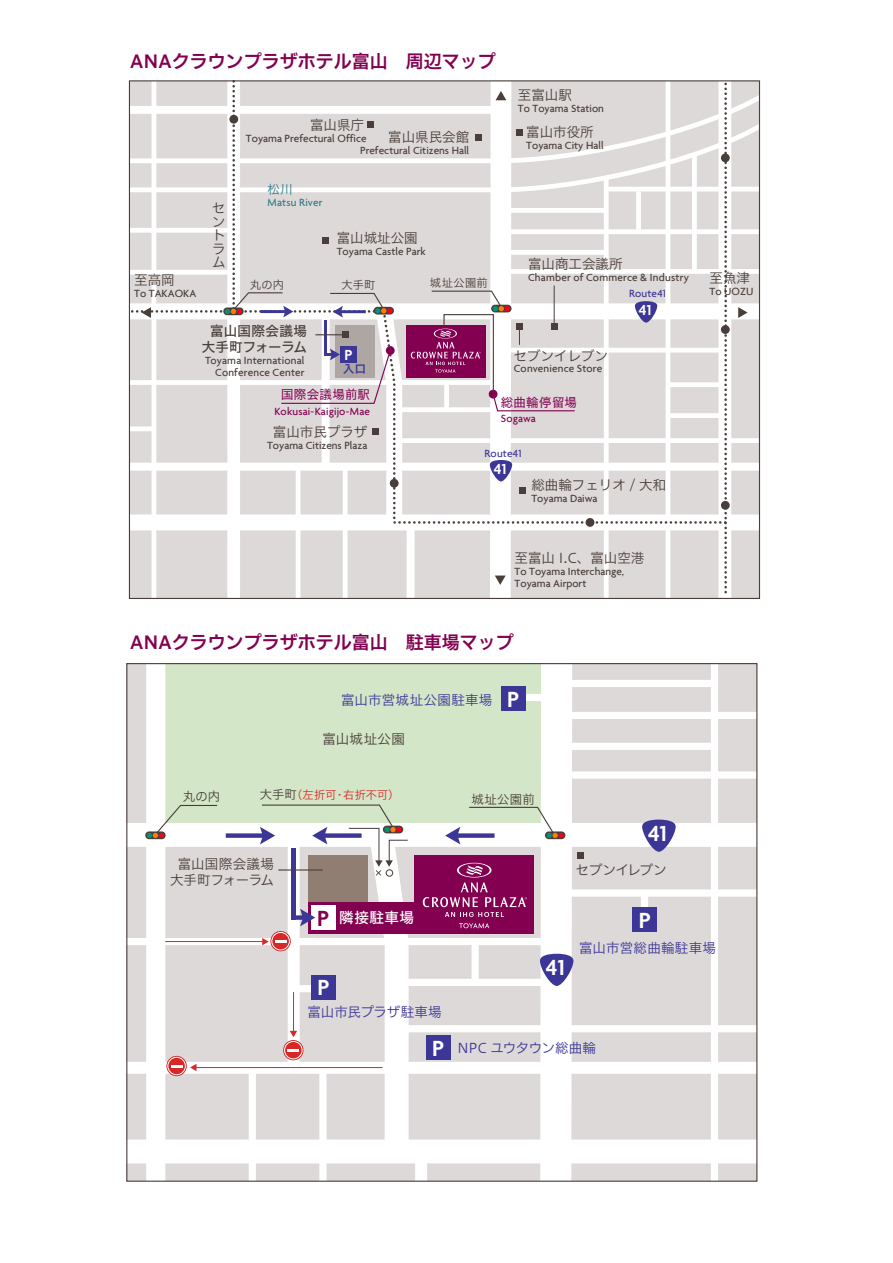
<style>
.page{position:relative;width:893px;height:1263px;background:#fff}
.page>*{position:absolute;margin:0;border:0;box-sizing:border-box;transform-origin:0 0}
.t1{font:600 23.7px "Agenda";color:#fff}
.t2{font:600 23.7px "Agenda";color:#830051}
.t3{font:18px "Hiragino UD Sans F Std W6";color:#830051}
.t4{font:600 15.75px "Agenda";color:#fff}
.t5{font:14.7px "Hiragino UD Sans F Std W5";letter-spacing:.03em;color:#fff}
.t6{font:13.5px/13.5px "Hiragino UD Sans F Std W3";color:#493e39;text-align:justify}
.t7{font:13.5px "Hiragino UD Sans F Std W3";letter-spacing:.015em;color:#3c3796}
.t8{font:13.5px/15.8px "Hiragino UD Sans F Std W5";letter-spacing:.01em;color:#493e39;text-align:right}
.t9{font:13.5px "Hiragino UD Sans F Std W3";letter-spacing:-.015em;color:#3c3796}
.t10{font:13.5px "Hiragino UD Sans F Std W3";letter-spacing:-.005em;color:#3c3796}
.t11{font:13.5px "Hiragino UD Sans F Std W3";letter-spacing:-.03em;color:#493e39}
.t12{font:12.3px "Hiragino UD Sans F Std W4";letter-spacing:.03em;color:#830051}
.t13{font:12.3px "Hiragino UD Sans F Std W3";letter-spacing:.03em;color:#493e39}
.t14{font:12.3px "Hiragino UD Sans F Std W3";color:#307b88}
.t15{font:500 11.25px/11.2px "Agenda";color:#493e39}
.t16{font:500 11.25px "Agenda";letter-spacing:.02em;color:#493e39}
.t17{font:500 11.25px "Agenda";letter-spacing:.015em;color:#830051}
.t18{font:500 11.25px "Agenda";letter-spacing:.015em;color:#3c3796}
.t19{font:11.25px "Hiragino UD Sans F Std W3";letter-spacing:-.015em;color:#d72727}
.t20{font:11.25px "Hiragino UD Sans F Std W3";letter-spacing:.025em;color:#493e39}
.t21{font:500 11.25px "Agenda";letter-spacing:.015em;color:#307b88}
.t22{font:11.25px "Hiragino UD Sans F Std W6";color:#3c3796}
.s1{font-family:"Agenda";font-weight:600;font-size:23.7px;color:#fff}
.s2{font-size:12.3px;color:#493e39}
</style>
<div class="page">
<div style="left:129px;top:81px;width:630px;height:517px;background:#ded9d9"></div>
<div style="left:718px;top:81px;width:13px;height:517px;background:#fff"></div>
<div style="left:129px;top:303px;width:630px;height:16px;background:#fff"></div>
<div style="left:129px;top:514px;width:630px;height:16px;background:#fff"></div>
<div style="left:129px;top:463px;width:630px;height:8px;background:#fff"></div>
<hr style="left:152px;top:81px;width:4px;height:517px;background:#fff">
<hr style="left:666px;top:81px;width:4px;height:517px;background:#fff">
<div style="left:604px;top:178px;width:5px;height:420px;background:#fff"></div>
<div style="left:397px;top:438px;width:362px;height:5px;background:#fff"></div>
<div style="left:129px;top:228px;width:101px;height:5px;background:#fff"></div>
<div style="left:129px;top:270px;width:101px;height:5px;background:#fff"></div>
<div style="left:692px;top:154px;width:5px;height:115px;background:#fff"></div>
<div style="left:502px;top:269px;width:257px;height:5px;background:#fff"></div>
<div style="left:507px;top:229px;width:252px;height:5px;background:#fff"></div>
<div style="left:636px;top:191px;width:5px;height:39px;background:#fff"></div>
<div style="left:508px;top:208px;width:98px;height:5px;background:#fff"></div>
<div style="left:508px;top:250px;width:98px;height:5px;background:#fff"></div>
<svg style="left:131px;top:166px;width:627px;height:29px"></svg>
<svg style="left:131px;top:88px;width:627px;height:78px"></svg>
<svg style="left:724px;top:84px;width:3px;height:510px"></svg>
<svg style="left:131px;top:309px;width:596px;height:216px"></svg>
<div style="left:721px;top:153px;width:9px;height:9px;background:#493e39;border-radius:50%"></div>
<div style="left:721px;top:325px;width:9px;height:9px;background:#493e39;border-radius:50%"></div>
<div style="left:721px;top:501px;width:9px;height:9px;background:#493e39;border-radius:50%"></div>
<div style="left:586px;top:518px;width:8px;height:9px;background:#493e39;border-radius:50%"></div>
<svg style="left:635px;top:301px;width:22px;height:22px"></svg>
<svg style="left:142px;top:307px;width:9px;height:11px"></svg>
<svg style="left:738px;top:307px;width:9px;height:11px"></svg>
<svg style="left:225px;top:81px;width:351px;height:517px"></svg>
<div style="left:127px;top:664px;width:630px;height:517px;background:#ded9d9"></div>
<div style="left:156px;top:664px;width:402px;height:171px;background:#d4e6c8"></div>
<div style="left:146px;top:664px;width:19px;height:517px;background:#fff"></div>
<div style="left:127px;top:823px;width:630px;height:24px;background:#fff"></div>
<div style="left:127px;top:1139px;width:630px;height:24px;background:#fff"></div>
<div style="left:127px;top:1062px;width:630px;height:12px;background:#fff"></div>
<div style="left:711px;top:664px;width:7px;height:517px;background:#fff"></div>
<div style="left:400px;top:1025px;width:357px;height:7px;background:#fff"></div>
<div style="left:127px;top:938px;width:421px;height:7px;background:#fff"></div>
<div style="left:559px;top:771px;width:198px;height:8px;background:#fff"></div>
<div style="left:566px;top:712px;width:191px;height:7px;background:#fff"></div>
<div style="left:567px;top:680px;width:148px;height:7px;background:#fff"></div>
<div style="left:567px;top:743px;width:148px;height:7px;background:#fff"></div>
<div style="left:567px;top:889px;width:190px;height:8px;background:#fff"></div>
<div style="left:641px;top:893px;width:7px;height:17px;background:#fff"></div>
<svg style="left:642px;top:819px;width:34px;height:33px"></svg>
<div style="left:632px;top:908px;width:25px;height:24px;background:#3c3796"></div>
<svg style="left:145px;top:831px;width:21px;height:8px"></svg>
<svg style="left:147px;top:804px;width:71px;height:34px"></svg>
<svg style="left:166px;top:1056px;width:21px;height:20px"></svg>
<div style="left:167px;top:1057px;width:19px;height:18px;border:1px solid #fff;border-radius:50%"></div>
<svg style="left:171px;top:1065px;width:11px;height:2px"></svg>
<hr style="left:165px;top:941px;width:100px;height:1px;background:#d72727">
<hr style="left:193px;top:1067px;width:190px;height:1px;background:#d72727">
<svg style="left:190px;top:1064px;width:6px;height:7px"></svg>
<svg style="left:226px;top:664px;width:362px;height:517px"></svg>
<h2 class="t3" style="left:130px;top:47px;width:367px">ANAクラウンプラザホテル富山　周辺マップ</h2>
<p class="t6" style="left:134px;top:272px;width:42px">至高岡</p>
<p class="t15" style="left:134px;top:287px;width:64px">To TAKAOKA</p>
<p class="t6" style="left:212px;top:201px;width:14px">セントラム</p>
<p class="t6" style="left:310px;top:117px;width:55px">富山県庁</p>
<p class="t15" style="left:246px;top:132px;width:122px">Toyama Prefectural Office</p>
<p class="t6" style="left:388px;top:129px;width:82px">富山県民会館</p>
<p class="t15" style="left:360px;top:144px;width:111px">Prefectural Citizens Hall</p>
<p class="t14" style="left:268px;top:180px;width:27px">松川</p>
<p class="t21" style="left:268px;top:195px;width:56px">Matsu River</p>
<p class="t6" style="left:337px;top:231px;width:82px">富山城址公園</p>
<p class="t15" style="left:337px;top:246px;width:90px">Toyama Castle Park</p>
<p class="t20" style="left:250px;top:276px;width:36px">丸の内</p>
<p class="t20" style="left:341px;top:276px;width:35px">大手町</p>
<p class="t20" style="left:430px;top:274px;width:59px">城址公園前</p>
<p class="t8" style="left:202px;top:322px;width:107px">富山国際会議場大手町フォーラム</p>
<p class="t15" style="left:205px;top:354px;width:101px;line-height:11.9px;text-align:right">Toyama International<br>Conference Center</p>
<h3 class="t4" style="left:344px;top:345px;width:10px">P</h3>
<p class="t22" style="left:343px;top:360px;width:24px">入口</p>
<p class="t6" style="left:518px;top:88px;width:55px">至富山駅</p>
<p class="t15" style="left:518px;top:103px;width:88px">To Toyama Station</p>
<p class="t6" style="left:526px;top:124px;width:69px">富山市役所</p>
<p class="t15" style="left:526px;top:139px;width:79px">Toyama City Hall</p>
<p class="t6" style="left:528px;top:256px;width:96px">富山商工会議所</p>
<p class="t16" style="left:528px;top:270px;width:163px">Chamber of Commerce &amp; Industry</p>
<p class="t18" style="left:629px;top:287px;width:38px">Route41</p>
<p class="t6" style="left:514px;top:348px;width:96px">セブンイレブン</p>
<p class="t15" style="left:514px;top:363px;width:90px">Convenience Store</p>
<h3 class="t4" style="left:639px;top:300px;width:14px">41</h3>
<p class="t12" style="left:281px;top:385px;width:90px">国際会議場前駅</p>
<p class="t17" style="left:275px;top:404px;width:97px">Kokusai-Kaigijo-Mae</p>
<p class="t6" style="left:273px;top:424px;width:96px">富山市民プラザ</p>
<p class="t15" style="left:267px;top:439px;width:102px">Toyama Citizens Plaza</p>
<p class="t12" style="left:501px;top:393px;width:78px">総曲輪停留場</p>
<p class="t17" style="left:501px;top:411px;width:36px">Sogawa</p>
<p class="t18" style="left:485px;top:446px;width:38px">Route41</p>
<h3 class="t4" style="left:494px;top:459px;width:14px">41</h3>
<p class="t6" style="left:531px;top:477px;width:136px">総曲輪フェリオ / 大和</p>
<p class="t15" style="left:531px;top:492px;width:68px">Toyama Daiwa</p>
<p class="t6" style="left:515px;top:551px;width:131px">至富山 I.C、富山空港</p>
<p class="t15" style="left:515px;top:566px;width:111px">To Toyama Interchange,<br>Toyama Airport</p>
<h2 class="t3" style="left:130px;top:628px;width:385px">ANAクラウンプラザホテル富山　駐車場マップ</h2>
<p class="t7" style="left:341px;top:689px;width:180px">富山市営城址公園駐車場 <span class="s1">P</span></p>
<p class="t6" style="left:323px;top:731px;width:84px">富山城址公園</p>
<p class="t13" style="left:183px;top:787px;width:39px">丸の内</p>
<p class="t19" style="left:260px;top:786px;width:141px"><span class="s2">大手町</span>（左折可・右折不可）</p>
<p class="t13" style="left:471px;top:790px;width:65px">城址公園前</p>
<h1 class="t1" style="left:648px;top:818px;width:20px">41</h1>
<p class="t6" style="left:170px;top:856px;width:105px;line-height:15.8px;text-align:center">富山国際会議場大手町フォーラム</p>
<p class="t11" style="left:576px;top:860px;width:93px">セブンイレブン</p>
<h1 class="t2" style="left:317px;top:904px;width:14px">P</h1>
<h3 class="t5" style="left:339px;top:906px;width:76px">隣接駐車場</h3>
<h1 class="t1" style="left:639px;top:906px;width:14px">P</h1>
<p class="t6" style="left:710px;top:270px;width:42px">至魚津</p>
<p class="t15" style="left:710px;top:285px;width:45px">To UOZU</p>
<h1 class="t1" style="left:317px;top:973px;width:14px">P</h1>
<p class="t10" style="left:307px;top:1002px;width:136px">富山市民プラザ駐車場</p>
<h1 class="t1" style="left:432px;top:1033px;width:14px">P</h1>
<h1 class="t1" style="left:546px;top:953px;width:20px">41</h1>
<p class="t7" style="left:579px;top:937px;width:138px">富山市営総曲輪駐車場</p>
<p class="t9" style="left:458px;top:1037px;width:140px">NPC ユウタウン総曲輪</p>
</div>
